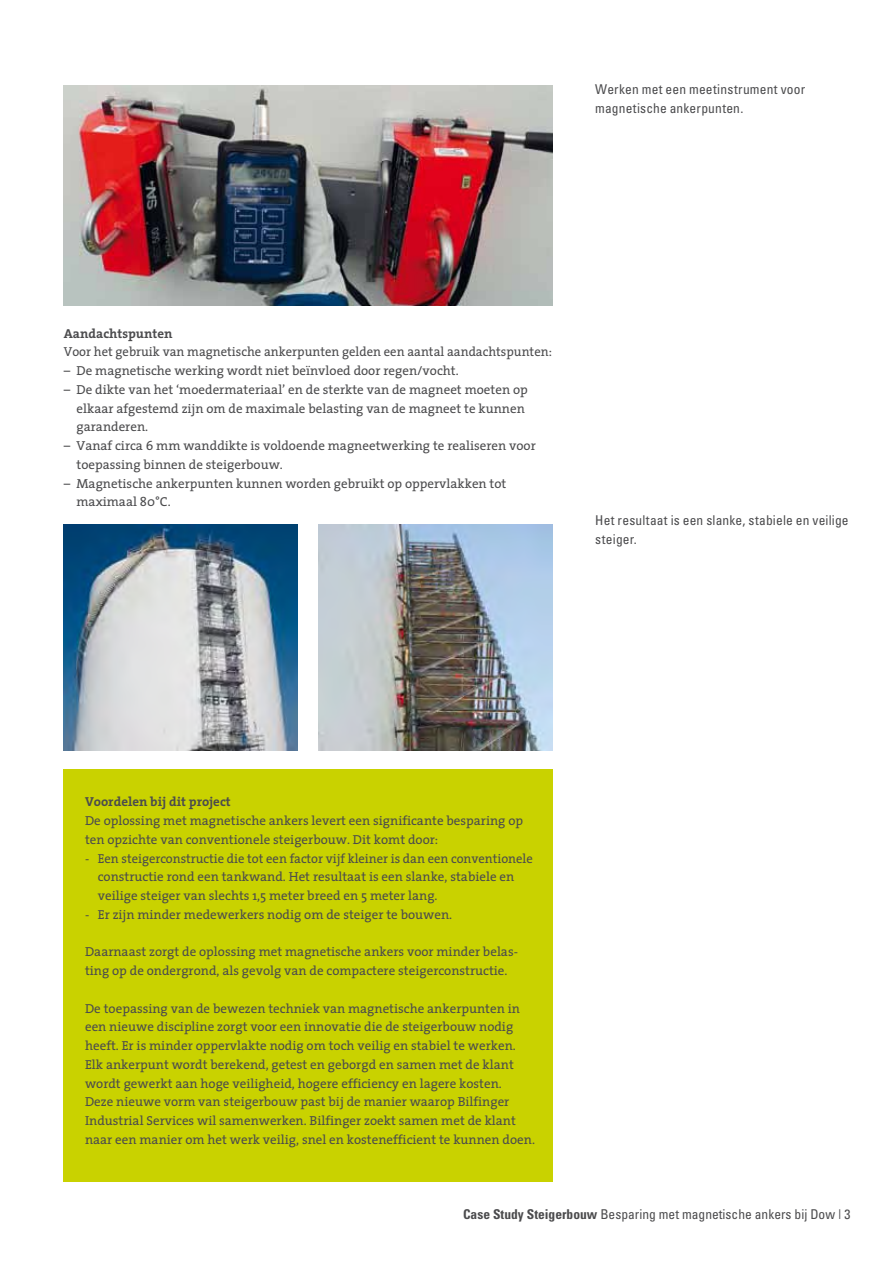
<style>
.page{position:relative;width:893px;height:1263px;background:#fff}
.page>*{position:absolute;margin:0;border:0;box-sizing:border-box;transform-origin:0 0}
.t1{font:condensed 13.5px/18.8px "Univers";letter-spacing:.01em;color:#4b4b4d}
.t2{font:13.05px/18.8px "The Serif";color:#4b4b4d}
.t3{font:700 13.05px "The Serif";color:#4b4b4d}
.s1{font-weight:700}
</style>
<div class="page">
<div style="left:64px;top:769px;width:489px;height:412px;background:#c9d200"></div>
<img style="left:319px;top:525px;width:234px;height:225px">
<img style="left:64px;top:85px;width:489px;height:220px">
<img style="left:64px;top:525px;width:234px;height:225px">
<p class="t1" style="left:595px;top:79px;width:211px">Werken met een meetinstrument voor magnetische ankerpunten.</p>
<p class="t3" style="left:64px;top:322px;width:110px">Aandachtspunten</p>
<p class="t2" style="left:64px;top:342px;width:490px">Voor het gebruik van magnetische ankerpunten gelden een aantal aandachtspunten:</p>
<p class="t2" style="left:64px;top:361px;width:396px">– De magnetische werking wordt niet beïnvloed door regen/vocht.</p>
<p class="t2" style="left:77px;top:380px;width:460px;text-indent:-13px">– De dikte van het ‘moedermateriaal’ en de sterkte van de magneet moeten op - elkaar afgestemd zijn om de maximale belasting van de magneet te kunnen - garanderen.</p>
<p class="t2" style="left:77px;top:436px;width:467px;text-indent:-13px">– Vanaf circa 6 mm wanddikte is voldoende magneetwerking te realiseren voor - toepassing binnen de steigerbouw.</p>
<p class="t2" style="left:77px;top:473px;width:431px;text-indent:-13px">– Magnetische ankerpunten kunnen worden gebruikt op oppervlakken tot maximaal 80°C.</p>
<p class="t1" style="left:595px;top:510px;width:255px">Het resultaat is een slanke, stabiele en veilige steiger.</p>
<p class="t3" style="left:85px;top:791px;width:147px">Voordelen bij dit project</p>
<p class="t2" style="left:85px;top:811px;width:440px">De oplossing met magnetische ankers levert een significante besparing op ten opzichte van conventionele steigerbouw. Dit komt door:</p>
<p class="t2" style="left:98px;top:848px;width:437px;text-indent:-13px">- Een steigerconstructie die tot een factor vijf kleiner is dan een conventionele constructie rond een tankwand. Het resultaat is een slanke, stabiele en veilige steiger van slechts 1,5 meter breed en 5 meter lang.</p>
<p class="t2" style="left:85px;top:905px;width:369px">- Er zijn minder medewerkers nodig om de steiger te bouwen.</p>
<p class="t2" style="left:85px;top:942px;width:434px">Daarnaast zorgt de oplossing met magnetische ankers voor minder belas&shy;ting op de ondergrond, als gevolg van de compactere steigerconstructie.</p>
<p class="t2" style="left:85px;top:998px;width:451px">De toepassing van de bewezen techniek van magnetische ankerpunten in een nieuwe discipline zorgt voor een innovatie die de steigerbouw nodig heeft. Er is minder oppervlakte nodig om toch veilig en stabiel te werken.<br>Elk ankerpunt wordt berekend, getest en geborgd en samen met de klant wordt gewerkt aan hoge veiligheid, hogere efficiency en lagere kosten.<br>Deze nieuwe vorm van steigerbouw past bij de manier waarop Bilfinger Industrial Services wil samenwerken. Bilfinger zoekt samen met de klant naar een manier om het werk veilig, snel en kostenefficient te kunnen doen.</p>
<p class="t1" style="left:463px;top:1204px;width:389px"><span class="s1">Case Study Steigerbouw</span> Besparing met magnetische ankers bij Dow | 3</p>
</div>
